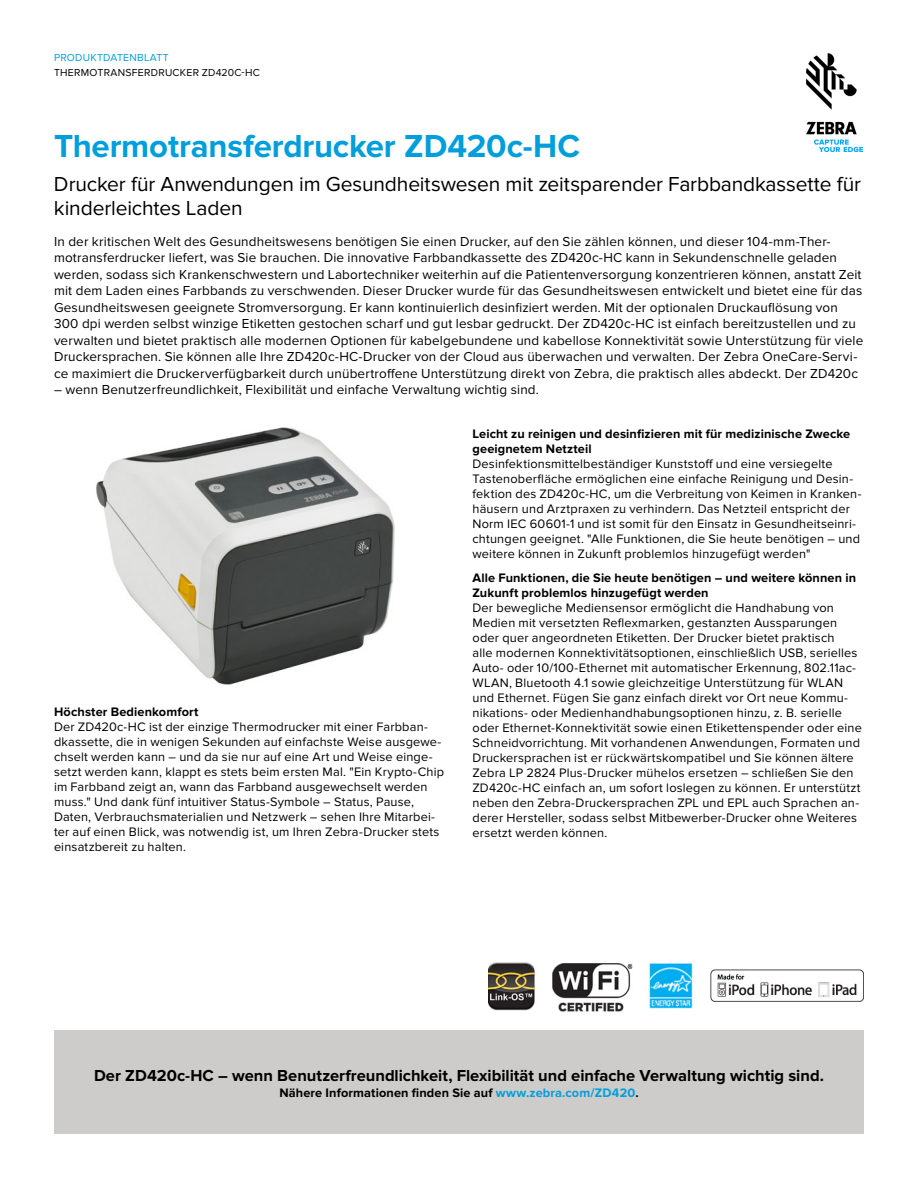
<style>
.page{position:relative;width:918px;height:1188px;background:#fff}
.page>*{position:absolute;margin:0;border:0;box-sizing:border-box;transform-origin:0 0}
.t1{font:700 33px "Proxima Nova";letter-spacing:-.005em;color:#009edb}
.t2{font:21px/24px "Proxima Nova";letter-spacing:-.005em;color:#000}
.t3{font:700 16.5px "Proxima Nova";color:#000}
.t4{font:13.5px/16.5px "Proxima Nova";letter-spacing:.01em;color:#000}
.t5{font:12.75px/15px "Proxima Nova";letter-spacing:.015em;color:#000}
.t6{font:700 12.75px/15px "Proxima Nova";letter-spacing:.01em;color:#000}
.t7{font:10.5px "Proxima Nova";letter-spacing:.025em;color:#000}
.t8{font:10.5px "Proxima Nova";letter-spacing:.025em;color:#009edb}
.s1{color:#009edb}
</style>
<div class="page">
<img style="left:806px;top:54px;width:56px;height:97px">
<div style="left:54px;top:1031px;width:810px;height:103px;background:#cdccca"></div>
<img style="left:489px;top:962px;width:375px;height:50px">
<img style="left:96px;top:427px;width:299px;height:258px">
<p class="t8" style="left:54px;top:52px;width:116px">PRODUKTDATENBLATT</p>
<p class="t7" style="left:54px;top:66px;width:207px">THERMOTRANSFERDRUCKER ZD420C-HC</p>
<h1 class="t1" style="left:54px;top:127px;width:528px">Thermotransferdrucker ZD420c-HC</h1>
<h2 class="t2" style="left:54px;top:173px;width:809px">Drucker für Anwendungen im Gesundheitswesen mit zeitsparender Farbbandkassette für kinderleichtes Laden</h2>
<p class="t4" style="left:54px;top:233px;width:811px">In der kritischen Welt des Gesundheitswesens benötigen Sie einen Drucker, auf den Sie zählen können, und dieser 104-mm-Ther&shy;motransferdrucker liefert, was Sie brauchen. Die innovative Farbbandkassette des ZD420c-HC kann in Sekundenschnelle geladen werden, sodass sich Krankenschwestern und Labortechniker weiterhin auf die Patientenversorgung konzentrieren können, anstatt Zeit mit dem Laden eines Farbbands zu verschwenden. Dieser Drucker wurde für das Gesundheitswesen entwickelt und bietet eine für das Gesundheitswesen geeignete Stromversorgung. Er kann kontinuierlich desinfiziert werden. Mit der optionalen Druckauflösung von 300 dpi werden selbst winzige Etiketten gestochen scharf und gut lesbar gedruckt. Der ZD420c-HC ist einfach bereitzustellen und zu verwalten und bietet praktisch alle modernen Optionen für kabelgebundene und kabellose Konnektivität sowie Unterstützung für viele Druckersprachen. Sie können alle Ihre ZD420c-HC-Drucker von der Cloud aus überwachen und verwalten. Der Zebra OneCare-Servi&shy;ce maximiert die Druckerverfügbarkeit durch unübertroffene Unterstützung direkt von Zebra, die praktisch alles abdeckt. Der ZD420c</p>
<p class="t4" style="left:54px;top:382px;width:487px">– wenn Benutzerfreundlichkeit, Flexibilität und einfache Verwaltung wichtig sind.</p>
<p class="t6" style="left:54px;top:705px;width:146px">Höchster Bedienkomfort</p>
<p class="t5" style="left:54px;top:720px;width:391px">Der ZD420c-HC ist der einzige Thermodrucker mit einer Farbban&shy;dkassette, die in wenigen Sekunden auf einfachste Weise ausgewe&shy;chselt werden kann – und da sie nur auf eine Art und Weise einge&shy;setzt werden kann, klappt es stets beim ersten Mal. "Ein Krypto-Chip im Farbband zeigt an, wann das Farbband ausgewechselt werden muss." Und dank fünf intuitiver Status-Symbole – Status, Pause, Daten, Verbrauchsmaterialien und Netzwerk – sehen Ihre Mitarbei&shy;ter auf einen Blick, was notwendig ist, um Ihren Zebra-Drucker stets einsatzbereit zu halten.</p>
<p class="t6" style="left:472px;top:426px;width:379px">Leicht zu reinigen und desinfizieren mit für medizinische Zwecke geeignetem Netzteil</p>
<p class="t5" style="left:472px;top:456px;width:391px">Desinfektionsmittelbeständiger Kunststoff und eine versiegelte Tastenoberfläche ermöglichen eine einfache Reinigung und Desin&shy;fektion des ZD420c-HC, um die Verbreitung von Keimen in Kranken&shy;häusern und Arztpraxen zu verhindern. Das Netzteil entspricht der Norm IEC 60601-1 und ist somit für den Einsatz in Gesundheitseinri&shy;chtungen geeignet. "Alle Funktionen, die Sie heute benötigen – und weitere können in Zukunft problemlos hinzugefügt werden"</p>
<p class="t6" style="left:472px;top:570px;width:385px">Alle Funktionen, die Sie heute benötigen – und weitere können in<br>Zukunft problemlos hinzugefügt werden</p>
<p class="t5" style="left:472px;top:600px;width:391px">Der bewegliche Mediensensor ermöglicht die Handhabung von Medien mit versetzten Reflexmarken, gestanzten Aussparungen oder quer angeordneten Etiketten. Der Drucker bietet praktisch<br>alle modernen Konnektivitätsoptionen, einschließlich USB, serielles Auto- oder 10/100-Ethernet mit automatischer Erkennung, 802.11ac-WLAN, Bluetooth 4.1 sowie gleichzeitige Unterstützung für WLAN und Ethernet. Fügen Sie ganz einfach direkt vor Ort neue Kommu&shy;nikations- oder Medienhandhabungsoptionen hinzu, z. B. serielle oder Ethernet-Konnektivität sowie einen Etikettenspender oder eine Schneidvorrichtung. Mit vorhandenen Anwendungen, Formaten und Druckersprachen ist er rückwärtskompatibel und Sie können ältere Zebra LP 2824 Plus-Drucker mühelos ersetzen – schließen Sie den ZD420c-HC einfach an, um sofort loslegen zu können. Er unterstützt neben den Zebra-Druckersprachen ZPL und EPL auch Sprachen an&shy;derer Hersteller, sodass selbst Mitbewerber-Drucker ohne Weiteres ersetzt werden können.</p>
<p class="t3" style="left:94px;top:1066px;width:731px">Der ZD420c-HC – wenn Benutzerfreundlichkeit, Flexibilität und einfache Verwaltung wichtig sind.</p>
<p class="t6" style="left:279px;top:1085px;width:361px">Nähere Informationen finden Sie auf <span class="s1">www.zebra.com/ZD420</span>.</p>
</div>
